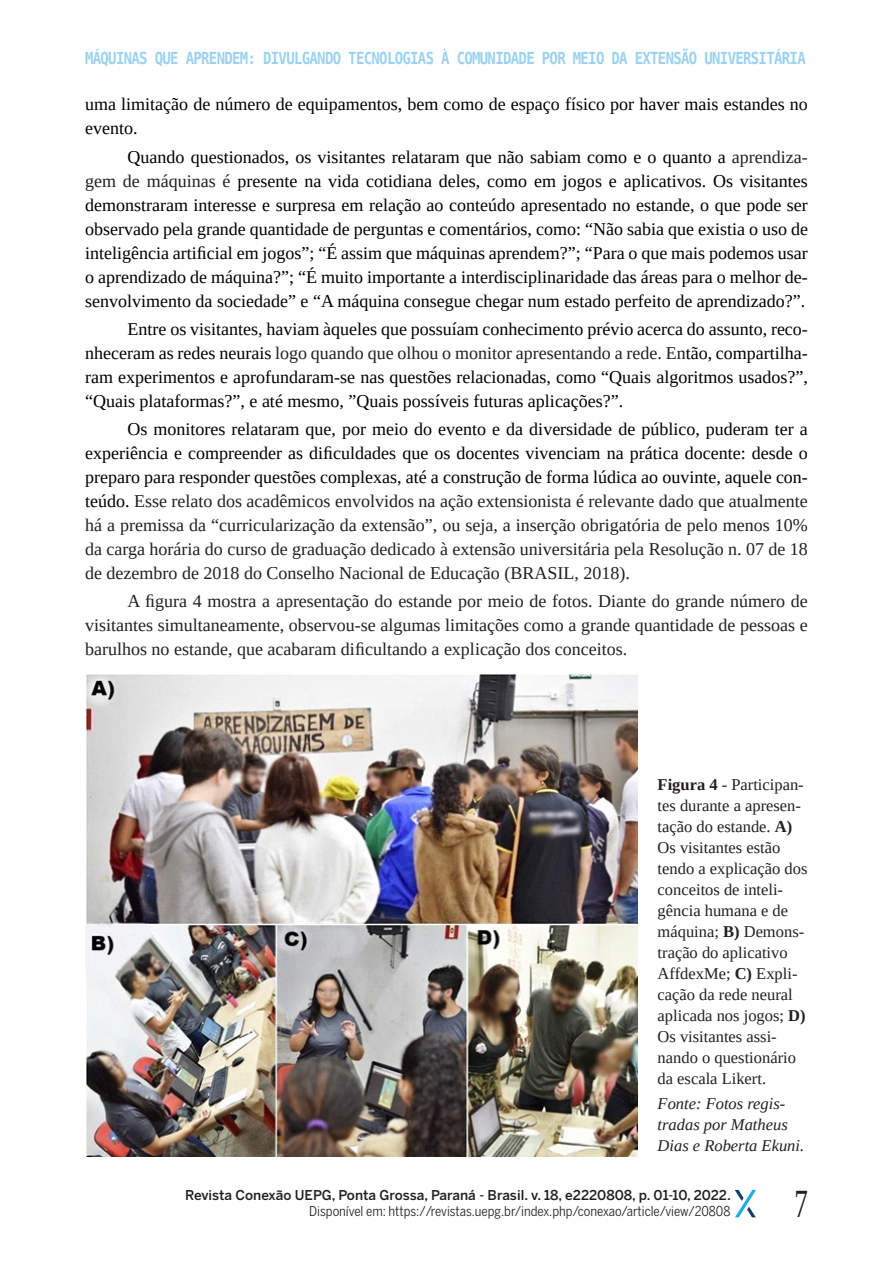
<style>
.page{position:relative;width:893px;height:1263px;background:#fff}
.page>*{position:absolute;margin:0;border:0;box-sizing:border-box;transform-origin:0 0}
.t1{font:39.9px "Liberation Serif";color:#231f20;scale:.68 1}
.TEXTO_ARTIGO{font:18px/24px "Liberation Serif";color:#000;text-align:justify}
.TEXTO_ARTIGO-2{font:18px/24px "Liberation Serif";color:#231f20;text-align:justify}
.FONTE{font:16.5px/21px "Liberation Serif";color:#231f20}
.t2{font:700 16.5px "DejaVu Sans Mono";letter-spacing:-.05em;color:#9bd2f1;scale:.85 1}
.FONTE-2{font:italic 16.5px/21px "Liberation Serif";color:#231f20}
.t3{font:13.5px "Benton Sans Cond";color:#231f20}
.t4{font:500 13.5px "Benton Sans";color:#231f20}
.s1{color:#231f20}
.s2{color:#000}
.s3{font-weight:700}
</style>
<div class="page">
<svg style="left:735px;top:1190px;width:21px;height:27px"></svg>
<img style="left:86px;top:674px;width:552px;height:483px">
<p class="t2" style="left:85px;top:46px;width:849px">MÁQUINAS QUE APRENDEM: DIVULGANDO TECNOLOGIAS À COMUNIDADE POR MEIO DA EXTENSÃO UNIVERSITÁRIA</p>
<p class="TEXTO_ARTIGO" style="left:85px;top:92px;width:724px">uma limitação de número de equipamentos, bem como de espaço físico por haver mais estandes no evento.</p>
<p class="TEXTO_ARTIGO" style="left:85px;top:144px;width:724px;text-indent:43px">Quando questionados, os visitantes relataram que não sabiam como e o quanto a <span class="s1">aprendiza&shy;gem de máquinas é</span> presente na vida cotidiana deles, como em jogos e aplicativos. Os visitantes demonstraram interesse e surpresa em relação ao conteúdo apresentado no estande, o que pode ser observado pela grande quantidade de perguntas e comentários, como: “Não sabia que existia o uso de inteligência artificial em jogos”; “É assim que máquinas aprendem?”; “Para o que mais podemos usar o aprendizado de máquina?”; “É muito importante a interdisciplinaridade das áreas para o melhor de&shy;senvolvimento da sociedade” e “A máquina consegue chegar num estado perfeito de aprendizado?”.</p>
<p class="TEXTO_ARTIGO" style="left:85px;top:317px;width:724px;text-indent:43px">Entre os visitantes, haviam àqueles que possuíam conhecimento prévio acerca do assunto, reco&shy;nheceram as redes neurais <span class="s1">logo quando que olhou o monitor apresentando a rede. En</span>tão, compartilha&shy;ram experimentos e aprofundaram-se nas questões relacionadas, como “Quais algoritmos usados?”, “Quais plataformas?”, e até mesmo, ”Quais possíveis futuras aplicações?”.</p>
<p class="TEXTO_ARTIGO-2" style="left:85px;top:417px;width:724px;text-indent:43px"><span class="s2">Os monitores relataram que, por meio do evento e da diversidade de público, puderam ter a experiência e compreender as dificuldades que os docentes vivenciam na prática docente: desde o preparo para responder questões complexas, até a construção de forma lúdica ao ouvinte, aquele con&shy;teúdo.</span> Esse relato dos acadêmicos envolvidos na ação extensionista é relevante dado que atualmente há a premissa da “curricularização da extensão”, ou seja, a inserção obrigatória de pelo menos 10% da carga horária do curso de graduação dedicado à extensão universitária pela Resolução n. 07 de 18 de dezembro de 2018 do Conselho Nacional de Educação (BRASIL, 2018).</p>
<p class="TEXTO_ARTIGO-2" style="left:85px;top:589px;width:724px;text-indent:43px">A figura 4 mostra a apresentação do estande por meio de fotos. Diante do grande número de visitantes simultaneamente, observou-se algumas limitações como a grande quantidade de pessoas e barulhos no estande, que acabaram dificultando a explicação dos conceitos.</p>
<p class="FONTE" style="left:658px;top:774px;width:151px"><span class="s3">Figura 4</span> - Participan&shy;tes durante a apresen&shy;tação do estande. <span class="s3">A)<br></span>Os visitantes estão tendo a explicação dos conceitos de inteli&shy;gência humana e de máquina; <span class="s3">B)</span> Demons&shy;tração do aplicativo<br>AffdexMe; <span class="s3">C)</span> Expli&shy;cação da rede neural aplicada nos jogos; <span class="s3">D)<br></span>Os visitantes assi&shy;nando o questionário da escala Likert.</p>
<p class="FONTE-2" style="left:658px;top:1093px;width:148px">Fonte: Fotos regis&shy;tradas por Matheus<br>Dias e Roberta Ekuni.</p>
<p class="t4" style="left:185px;top:1187px;width:547px">Revista Conexão UEPG, Ponta Grossa, Paraná - Brasil. v. 18, e2220808, p. 01-10, 2022.</p>
<p class="t3" style="left:309px;top:1203px;width:423px">Disponível em: https://revistas.uepg.br/index.php/conexao/article/view/20808</p>
<h1 class="t1" style="left:794px;top:1178px;width:21px">7</h1>
</div>
